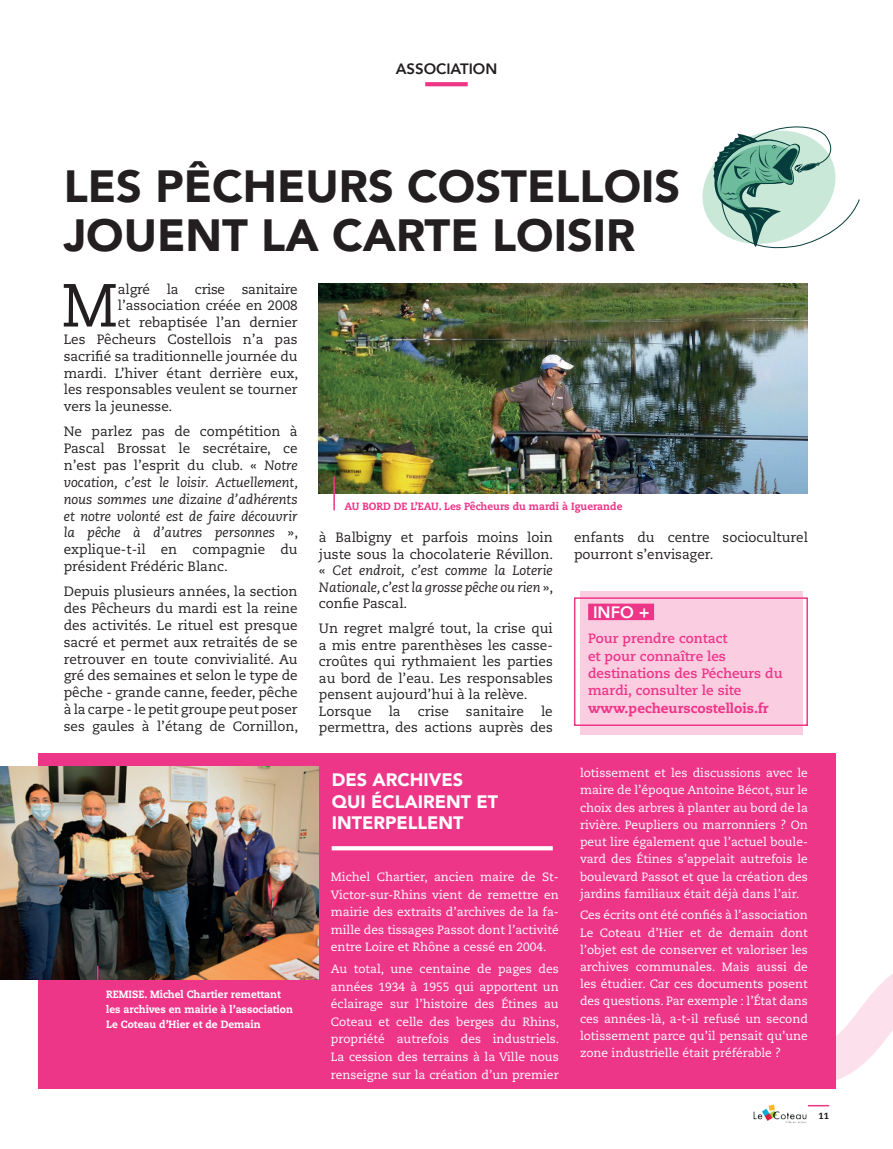
<style>
.page{position:relative;width:893px;height:1149px;background:#fff}
.page>*{position:absolute;margin:0;border:0;box-sizing:border-box;transform-origin:0 0}
.t1{font:60.6px "Caecilia LT Std";color:#231f20}
.t2{font:900 45px/48px "Avenir";color:#231f20}
.t3{font:900 18px/21.6px "Avenir";color:#fff}
.t4{font:800 16.5px "Avenir";color:#fff}
.t5{font:800 15px "Avenir";color:#231f20}
.t6{font:13.5px/16.5px "Caecilia LT Std";color:#231f20;text-align:justify}
.t7{font:italic 13.5px/16.8px "Caecilia LT Std";color:#231f20;text-align:justify}
.t8{font:700 13.5px/17.2px "Caecilia LT Std";color:#ee3689}
.t9{font:800 13.5px "Caecilia LT Std";color:#ee3689}
.t10{font:13.5px "Caecilia LT Std";letter-spacing:-.02em;color:#231f20}
.t11{font:12px/17.2px "Caecilia LT Std";color:#fff;text-align:justify}
.t12{font:800 10.5px/15px "Caecilia LT Std";color:#fff;scale:.96 1}
.t13{font:800 10.5px "Caecilia LT Std";color:#ee3689;scale:.96 1}
.t14{font:800 9px "Caecilia LT Std";color:#231f20}
.s1{font-style:normal}
.s2{font-style:italic}
</style>
<div class="page">
<div style="left:38px;top:753px;width:798px;height:335px;background:#ee3689"></div>
<svg style="left:425px;top:82px;width:43px;height:4px"></svg>
<svg style="left:836px;top:974px;width:57px;height:106px"></svg>
<hr style="left:808px;top:1104px;width:21px;height:2px;background:#ee3689">
<img style="left:754px;top:1104px;width:54px;height:19px">
<img style="left:319px;top:283px;width:489px;height:210px">
<hr style="left:333px;top:476px;width:2px;height:34px;background:#ee3689">
<svg style="left:702px;top:126px;width:157px;height:123px"></svg>
<div style="left:580px;top:591px;width:222px;height:143px;background:#facde1"></div>
<div style="left:588px;top:603px;width:66px;height:17px;background:#ee3689"></div>
<div style="left:574px;top:597px;width:234px;height:128px;border:2px solid #ee3689"></div>
<svg style="left:332px;top:846px;width:221px;height:4px"></svg>
<img style="left:0;top:766px;width:319px;height:213px">
<hr style="left:97px;top:965px;width:1px;height:62px;background:#ee3689">
<p class="t5" style="left:396px;top:58px;width:103px">ASSOCIATION</p>
<h2 class="t2" style="left:64px;top:161px;width:618px">LES PÊCHEURS COSTELLOIS<br>JOUENT LA CARTE LOISIR</h2>
<h1 class="t1" style="left:62px;top:270px;width:58px">M</h1>
<p class="t10" style="left:118px;top:281px;width:181px">algré la crise sanitaire</p>
<p class="t6" style="left:118px;top:297px;width:181px">l’association créée en 2008</p>
<p class="t6" style="left:118px;top:314px;width:181px">et rebaptisée l’an dernier</p>
<p class="t6" style="left:64px;top:331px;width:235px">Les Pêcheurs Costellois n’a pas</p>
<p class="t6" style="left:64px;top:348px;width:235px">sacrifié sa traditionnelle journée du</p>
<p class="t6" style="left:64px;top:365px;width:236px">mardi. L’hiver étant derrière eux,</p>
<p class="t6" style="left:64px;top:381px;width:235px">les responsables veulent se tourner</p>
<p class="t6" style="left:64px;top:398px;width:110px">vers la jeunesse.</p>
<p class="t7" style="left:64px;top:423px;width:236px"><span class="s1">Ne parlez pas de compétition à Pascal Brossat le secrétaire, ce n’est pas l’esprit du club. «</span> Notre vocation, c’est le loisir. Actuellement, nous sommes une dizaine d’adhérents et notre volonté est de faire découvrir la pêche à d’autres personnes <span class="s1">», explique-t-il en compagnie du président Frédéric Blanc.</span></p>
<p class="t6" style="left:64px;top:583px;width:236px">Depuis plusieurs années, la section des Pêcheurs du mardi est la reine des activités. Le rituel est presque sacré et permet aux retraités de se retrouver en toute convivialité. Au gré des semaines et selon le type de pêche - grande canne, feeder, pêche à la carpe - le petit groupe peut poser ses gaules à l’étang de Cornillon,</p>
<p class="t13" style="left:344px;top:500px;width:291px">AU BORD DE L’EAU. Les Pêcheurs du mardi à Iguerande</p>
<p class="t6" style="left:319px;top:529px;width:236px">à Balbigny et parfois moins loin juste sous la chocolaterie Révillon. « <span class="s2">Cet endroit, c’est comme la Loterie Nationale, c’est la grosse pêche ou rien</span> », confie Pascal.</p>
<p class="t6" style="left:319px;top:620px;width:235px;text-align:left">Un regret malgré tout, la crise qui a mis entre parenthèses les casse&shy;croûtes qui rythmaient les parties au bord de l’eau. Les responsables pensent aujourd’hui à la relève.<br>Lorsque</p>
<p class="t6" style="left:574px;top:529px;width:235px">enfants du centre socioculturel pourront s’envisager.</p>
<h3 class="t4" style="left:593px;top:599px;width:58px">INFO +</h3>
<p class="t8" style="left:588px;top:630px;width:196px">Pour prendre contact<br>et pour connaître les destinations des Pécheurs du mardi, consulter le site</p>
<p class="t9" style="left:588px;top:699px;width:182px">www.pecheurscostellois.fr</p>
<p class="t6" style="left:389px;top:702px;width:13px">la</p>
<p class="t6" style="left:418px;top:702px;width:33px">crise</p>
<p class="t6" style="left:466px;top:702px;width:60px">sanitaire</p>
<p class="t6" style="left:319px;top:702px;width:235px;text-align:right">le<br>permettra, des actions auprès des</p>
<p class="t12" style="left:106px;top:986px;width:196px">REMISE. Michel Chartier remettant les archives en mairie à l’association<br>Le Coteau d’Hier et de Demain</p>
<h3 class="t3" style="left:332px;top:768px;width:168px">DES ARCHIVES<br>QUI ÉCLAIRENT ET<br>INTERPELLENT</h3>
<p class="t11" style="left:331px;top:867px;width:229px">Michel Chartier, ancien maire de St-Victor-sur-Rhins vient de remettre en mairie des extraits d’archives de la fa&shy;mille des tissages Passot dont l’activité entre Loire et Rhône a cessé en 2004.</p>
<p class="t11" style="left:331px;top:960px;width:230px">Au total, une centaine de pages des années 1934 à 1955 qui apportent un éclairage sur l’histoire des Étines au Coteau et celle des berges du Rhins, propriété autrefois des industriels.<br>La cession des terrains à la Ville nous renseigne sur la création d’un premier</p>
<p class="t11" style="left:580px;top:764px;width:229px">lotissement et les discussions avec le maire de l’époque Antoine Bécot, sur le choix des arbres à planter au bord de la rivière. Peupliers ou marronniers ? On peut lire également que l’actuel boule&shy;vard des Étines s’appelait autrefois le boulevard Passot et que la création des jardins familiaux était déjà dans l’air.</p>
<p class="t11" style="left:580px;top:906px;width:229px">Ces écrits ont été confiés à l’association Le Coteau d’Hier et de demain dont l’objet est de conserver et valoriser les archives communales. Mais aussi de les étudier. Car ces documents posent des questions. Par exemple : l’État dans ces années-là, a-t-il refusé un second lotissement parce qu’il pensait qu’une zone industrielle était préférable ?</p>
<p class="t14" style="left:818px;top:1109px;width:12px">11</p>
</div>
